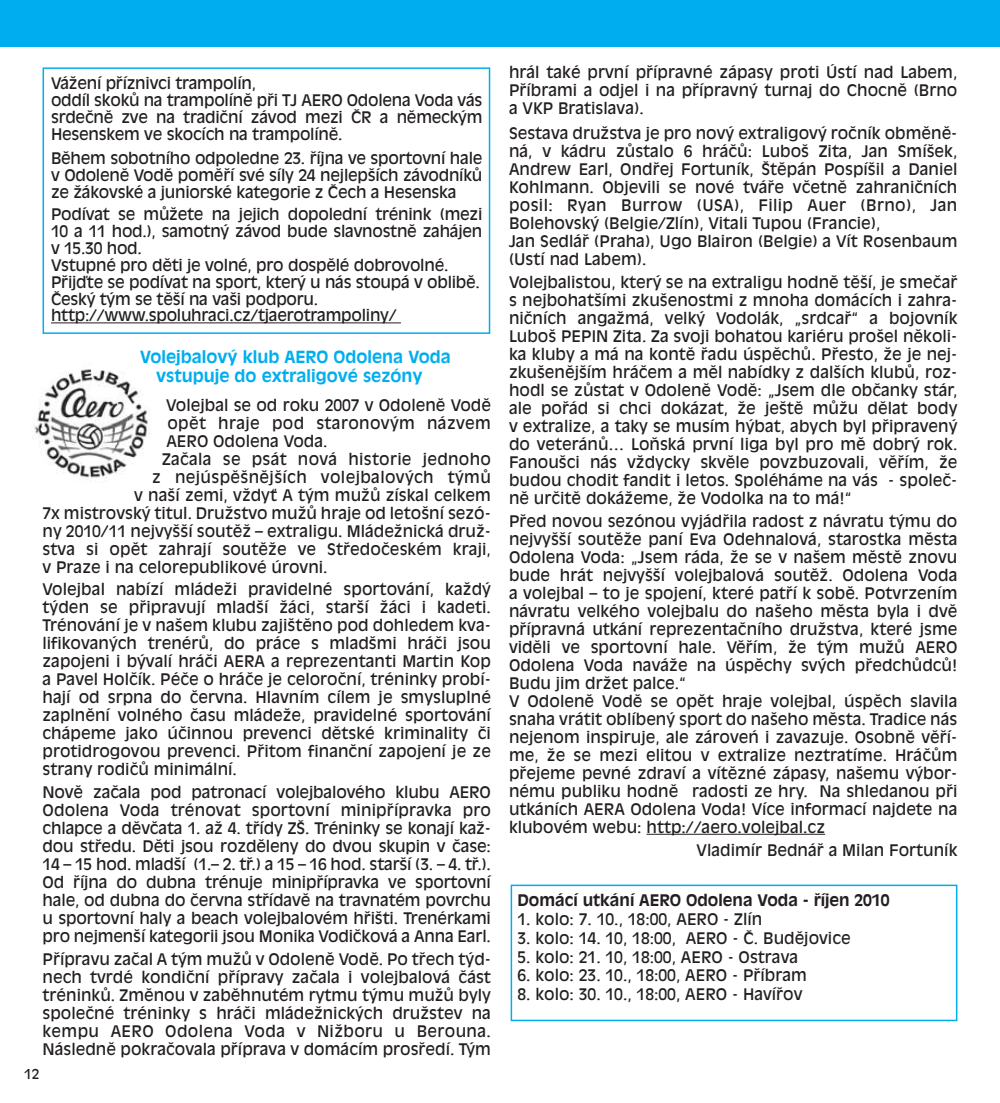
<style>
.page{position:relative;width:1000px;height:1103px;background:#fff}
.page>*{position:absolute;margin:0;border:0;box-sizing:border-box;transform-origin:0 0}
.t1{font:700 16.5px/18.8px "Antique Olive CE";color:#00aeef}
.t2{font:15.75px/18px "Antique Olive CE";color:#231f20;text-align:justify}
.t3{font:15.75px "Antique Olive CE";letter-spacing:.02em;color:#231f20}
.t4{font:700 15.75px "Antique Olive CE";color:#231f20}
.t5{font:13.5px "Antique Olive CE";color:#231f20}
</style>
<div class="page">
<div style="left:510px;top:884px;width:447px;height:136px;border:2px solid #00aeef"></div>
<hr style="left:51px;top:322px;width:350px;height:1px;background:#231f20">
<hr style="left:646px;top:833px;width:179px;height:1px;background:#231f20">
<div style="left:43px;top:67px;width:447px;height:267px;border:2px solid #00aeef"></div>
<div style="left:0;top:0;width:999px;height:46px;background:#00aeef"></div>
<img style="left:34px;top:369px;width:116px;height:109px">
<p class="t2" style="left:51px;top:76px;width:433px;line-height:16.8px;text-align:left">Vážení příznivci trampolín,<br>oddíl skoků na trampolíně při TJ AERO Odolena Voda vás srdečně zve na tradiční závod mezi ČR a německým Hesenskem ve skocích na trampolíně.</p>
<p class="t2" style="left:51px;top:151px;width:433px;line-height:16.8px">Během sobotního odpoledne 23. října ve sportovní hale v Odoleně Vodě poměří své síly 24 nejlepších závodníků ze žákovské a juniorské kategorie z Čech a Hesenska</p>
<p class="t2" style="left:51px;top:207px;width:433px;line-height:16.8px;text-align:left">Podívat se můžete na jejich dopolední trénink (mezi 10 a 11 hod.), samotný závod bude slavnostně zahájen v 15.30 hod.<br>Vstupné pro děti je volné, pro dospělé dobrovolné.<br>Přijďte se podívat na sport, který u nás stoupá v oblibě.<br>Český tým se těší na vaši podporu. http://www.spoluhraci.cz/tjaerotrampoliny/</p>
<p class="t1" style="left:156px;top:349px;width:296px;text-indent:-16px">Volejbalový klub AERO Odolena Voda vstupuje do extraligové sezóny</p>
<p class="t2" style="left:166px;top:396px;width:326px">Volejbal se od roku 2007 v Odoleně Vodě</p>
<p class="t3" style="left:167px;top:416px;width:325px">opět hraje pod staronovým názvem</p>
<p class="t2" style="left:166px;top:432px;width:162px">AERO Odolena Voda.</p>
<p class="t2" style="left:162px;top:450px;width:330px">Začala se psát nová historie jednoho</p>
<p class="t3" style="left:152px;top:470px;width:340px">z nejúspěšnějších volejbalových týmů</p>
<p class="t2" style="left:134px;top:486px;width:358px">v naší zemi, vždyť A tým mužů získal celkem</p>
<p class="t2" style="left:43px;top:504px;width:450px">7x mistrovský titul. Družstvo mužů hraje od letošní sezó-</p>
<p class="t2" style="left:43px;top:522px;width:450px">ny 2010/11 nejvyšší soutěž – extraligu. Mládežnická druž-</p>
<p class="t2" style="left:43px;top:540px;width:450px">stva si opět zahrají soutěže ve Středočeském kraji,</p>
<p class="t2" style="left:43px;top:558px;width:286px">v Praze i na celorepublikové úrovni.</p>
<p class="t2" style="left:43px;top:581px;width:450px">Volejbal nabízí mládeži pravidelné sportování, každý týden se připravují mladší žáci, starší žáci i kadeti.<br>Trénování je v našem klubu zajištěno pod dohledem kva&shy;lifikovaných trenérů, do práce s mladšmi hráči jsou zapojeni i bývalí hráči AERA a reprezentanti Martin Kop a Pavel Holčík. Péče o hráče je celoroční, tréninky probí&shy;hají od srpna do června. Hlavním cílem je smysluplné zaplnění volného času mládeže, pravidelné sportování chápeme jako účinnou prevenci dětské kriminality či protidrogovou prevenci. Přitom finanční zapojení je ze strany rodičů minimální.</p>
<p class="t2" style="left:43px;top:783px;width:450px">Nově začala pod patronací volejbalového klubu AERO Odolena Voda trénovat sportovní minipřípravka pro chlapce a děvčata 1. až 4. třídy ZŠ. Tréninky se konají kaž&shy;dou středu. Děti jsou rozděleny do dvou skupin v čase:<br>14 – 15 hod. mladší (1.– 2. tř.) a 15 – 16 hod. starší (3. – 4. tř.).<br>Od října do dubna trénuje minipřípravka ve sportovní hale, od dubna do června střídavě na travnatém povrchu u sportovní haly a beach volejbalovém hřišti. Trenérkami pro nejmenší kategorii jsou Monika Vodičková a Anna Earl.</p>
<p class="t2" style="left:43px;top:950px;width:450px">Přípravu začal A tým mužů v Odoleně Vodě. Po třech týd&shy;nech tvrdé kondiční přípravy začala i volejbalová část tréninků. Změnou v zaběhnutém rytmu týmu mužů byly společné tréninky s hráči mládežnických družstev na kempu AERO Odolena Voda v Nižboru u Berouna.<br>Následně pokračovala příprava v domácím prosředí. Tým</p>
<p class="t5" style="left:24px;top:1068px;width:17px">12</p>
<p class="t2" style="left:509px;top:64px;width:450px">hrál také první přípravné zápasy proti Ústí nad Labem, Příbrami a odjel i na přípravný turnaj do Chocně (Brno a VKP Bratislava).</p>
<p class="t2" style="left:509px;top:125px;width:450px;text-align:left">Sestava družstva je pro nový extraligový ročník obměně&shy;ná, v kádru zůstalo 6 hráčů: Luboš Zita, Jan Smíšek, Andrew Earl, Ondřej Fortuník, Štěpán Pospíšil a Daniel Kohlmann. Objevili se nové tváře včetně zahraničních posil: Ryan Burrow (USA), Filip Auer (Brno), Jan Bolehovský (Belgie/Zlín), Vitali Tupou (Francie),<br>Jan Sedlář (Praha), Ugo Blairon (Belgie) a Vít Rosenbaum (Ustí nad Labem).</p>
<p class="t2" style="left:509px;top:274px;width:450px">Volejbalistou, který se na extraligu hodně těší, je smečař s nejbohatšími zkušenostmi z mnoha domácích i zahra&shy;ničních angažmá, velký Vodolák, „srdcař“ a bojovník Luboš PEPIN Zita. Za svoji bohatou kariéru prošel několi&shy;ka kluby a má na kontě řadu úspěchů. Přesto, že je nej&shy;zkušenějším hráčem a měl nabídky z dalších klubů, roz&shy;hodl se zůstat v Odoleně Vodě: „Jsem dle občanky stár, ale pořád si chci dokázat, že ještě můžu dělat body v extralize, a taky se musím hýbat, abych byl připravený do veteránů… Loňská první liga byl pro mě dobrý rok.<br>Fanoušci nás vždycky skvěle povzbuzovali, věřím, že budou chodit fandit i letos. Spoléháme na vás - společ&shy;ně určitě dokážeme, že Vodolka na to má!“</p>
<p class="t2" style="left:509px;top:512px;width:450px;text-align:left">Před novou sezónou vyjádřila radost z návratu týmu do nejvyšší soutěže paní Eva Odehnalová, starostka města Odolena Voda: „Jsem ráda, že se v našem městě znovu bude hrát nejvyšší volejbalová soutěž. Odolena Voda a volejbal – to je spojení, které patří k sobě. Potvrzením návratu velkého volejbalu do našeho města byla i dvě přípravná utkání reprezentačního družstva, které jsme viděli ve sportovní hale. Věřím, že tým mužů AERO Odolena Voda naváže na úspěchy svých předchůdců!<br>Budu jim držet palce.“<br>V Odoleně Vodě se opět hraje volejbal, úspěch slavila snaha vrátit oblíbený sport do našeho města. Tradice nás nejenom inspiruje, ale zároveń i zavazuje. Osobně věří&shy;me, že se mezi elitou v extralize neztratíme. Hráčům přejeme pevné zdraví a vítězné zápasy, našemu výbor&shy;nému publiku hodně radosti ze hry. Na shledanou při utkáních AERA Odolena Voda! Více informací najdete na klubovém webu: http://aero.volejbal.cz</p>
<p class="t2" style="left:696px;top:841px;width:262px">Vladimír Bednář a Milan Fortuník</p>
<p class="t4" style="left:517px;top:893px;width:373px">Domácí utkání AERO Odolena Voda - říjen 2010</p>
<p class="t2" style="left:517px;top:910px;width:246px">1. kolo: 7. 10., 18:00, AERO - Zlín</p>
<p class="t2" style="left:517px;top:929px;width:334px">3. kolo: 14. 10, 18:00, AERO - Č. Budějovice</p>
<p class="t2" style="left:517px;top:948px;width:282px">5. kolo: 21. 10, 18:00, AERO - Ostrava</p>
<p class="t2" style="left:517px;top:967px;width:291px">6. kolo: 23. 10., 18:00, AERO - Příbram</p>
<p class="t2" style="left:517px;top:985px;width:286px">8. kolo: 30. 10., 18:00, AERO - Havířov</p>
</div>
